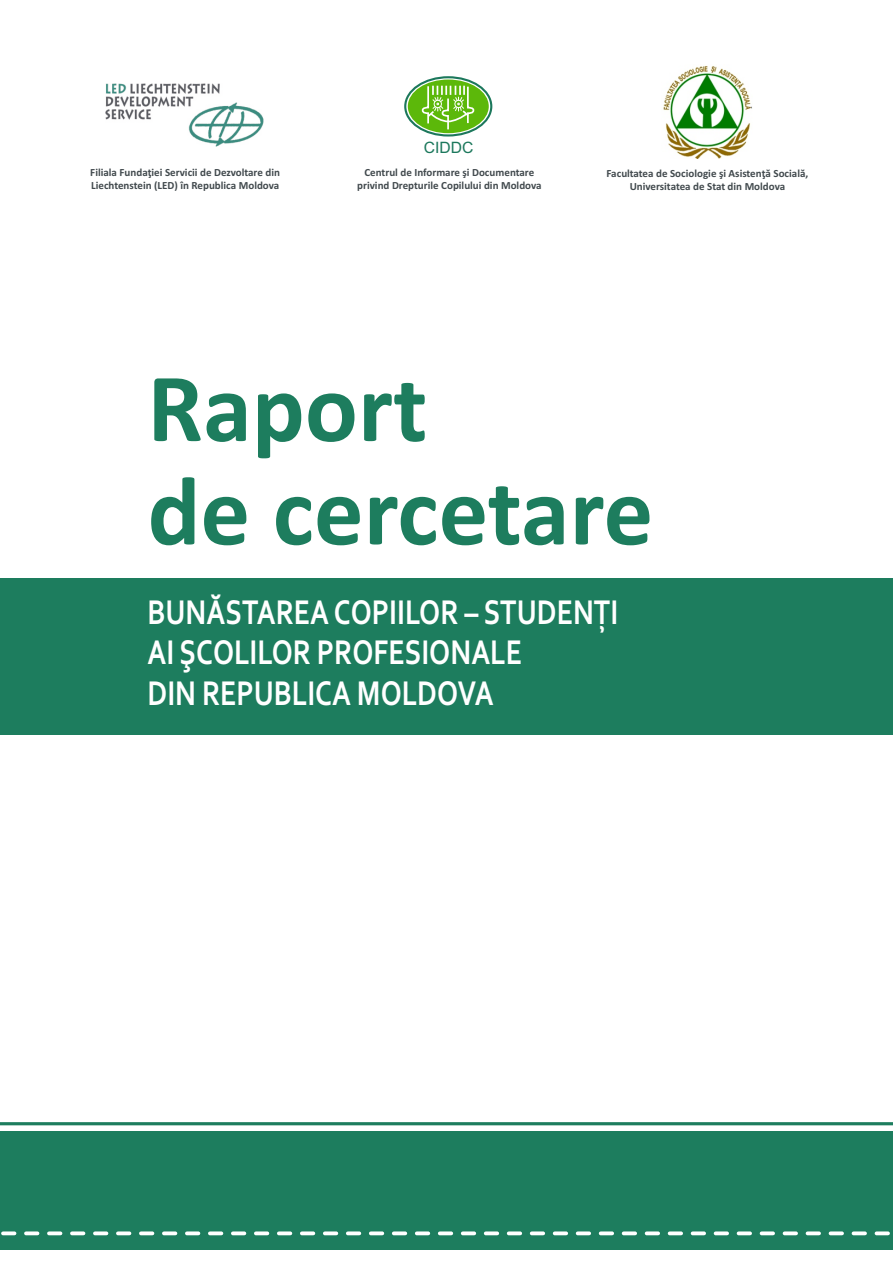
<style>
.page{position:relative;width:893px;height:1263px;background:#fff}
.page>*{position:absolute;margin:0;border:0;box-sizing:border-box;transform-origin:0 0}
.t1{font:700 98.7px/103.4px "Calibri";color:#1d7d5e}
.t2{font:700 36px/40.8px "Corbel";color:#fff;scale:.8 1}
.t3{font:15.75px "Arial";color:#1c785c}
.t4{font:700 10.95px/13.5px "Calibri";color:#41494d;text-align:center}
</style>
<div class="page">
<div style="left:0;top:578px;width:893px;height:157px;background:#1d7d5e"></div>
<div style="left:0;top:1131px;width:893px;height:119px;background:#1d7d5e"></div>
<svg style="left:3px;top:1231px;width:887px;height:4px"></svg>
<img style="left:663px;top:65px;width:89px;height:93px">
<img style="left:106px;top:83px;width:158px;height:64px">
<div style="left:408px;top:80px;width:81px;height:53px;background:#5cb80a;border-radius:50%"></div>
<div style="left:404px;top:76px;width:88px;height:61px;border:2px solid #1c785c;border-radius:50%"></div>
<svg style="left:421px;top:85px;width:54px;height:46px"></svg>
<hr style="left:0;top:1122px;width:893px;height:3px;background:#1d7d5e">
<h3 class="t3" style="left:424px;top:141px;width:51px">CIDDC</h3>
<p class="t4" style="left:90px;top:166px;width:191px;text-align:left">Filiala Fundaţiei Servicii de Dezvoltare din<br>Liechtenstein (LED) în Republica Moldova</p>
<p class="t4" style="left:357px;top:166px;width:186px">Centrul de Informare şi Documentare privind Drepturile Copilului din Moldova</p>
<p class="t4" style="left:606px;top:167px;width:203px">Facultatea de Sociologie şi Asistenţă Socială,<br>Universitatea de Stat din Moldova</p>
<h1 class="t1" style="left:148px;top:364px;width:507px">Raport<br>de cercetare</h1>
<h2 class="t2" style="left:148px;top:594px;width:590px">BUNĂSTAREA COPIILOR – STUDENŢI<br>AI ŞCOLILOR PROFESIONALE<br>DIN REPUBLICA MOLDOVA</h2>
</div>
